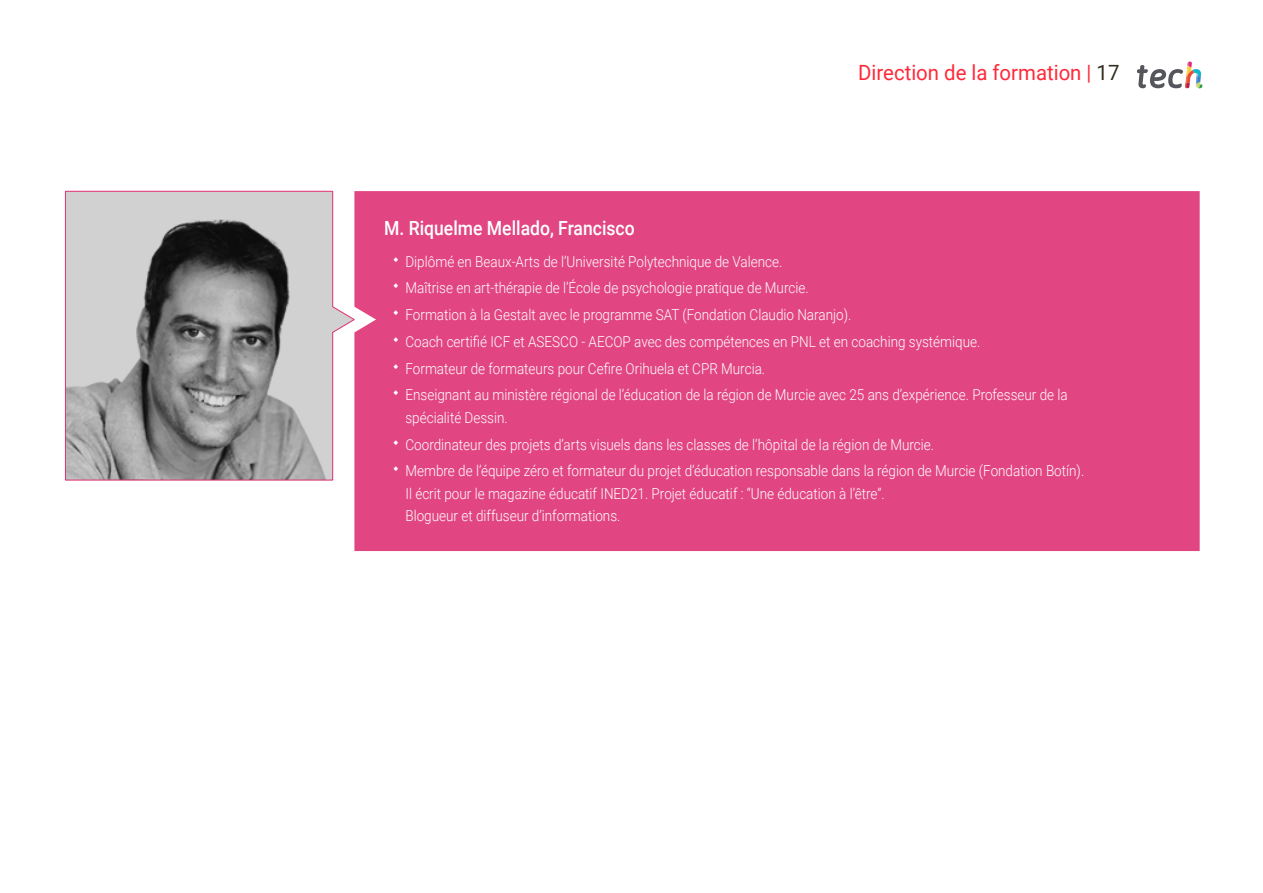
<style>
.page{position:relative;width:1263px;height:893px;background:#fff}
.page>*{position:absolute;margin:0;border:0;box-sizing:border-box;transform-origin:0 0}
.t1{font:21px "Roboto";color:#ff293a}
.t2{font:500 19.5px "Roboto";color:#fff;scale:.9 1}
.t3{font:300 15px/26.7px "Roboto";color:#fff;scale:.9 1}
.s1{color:#312e20}
</style>
<div class="page">
<svg style="left:1137px;top:62px;width:65px;height:27px"></svg>
<div style="left:354px;top:191px;width:846px;height:360px;background:#e24682"></div>
<svg style="left:65px;top:191px;width:290px;height:289px;background:#a6a0a2"></svg>
<svg style="left:394px;top:257px;width:4px;height:5px"></svg>
<svg style="left:394px;top:283px;width:4px;height:5px"></svg>
<svg style="left:394px;top:310px;width:4px;height:5px"></svg>
<svg style="left:394px;top:337px;width:4px;height:5px"></svg>
<svg style="left:394px;top:364px;width:4px;height:5px"></svg>
<svg style="left:394px;top:390px;width:4px;height:5px"></svg>
<svg style="left:394px;top:440px;width:4px;height:5px"></svg>
<svg style="left:394px;top:466px;width:4px;height:5px"></svg>
<h1 class="t1" style="left:858px;top:57px;width:263px">Direction de la formation | <span class="s1">17</span></h1>
<h2 class="t2" style="left:384px;top:215px;width:280px">M. Riquelme Mellado, Francisco</h2>
<p class="t3" style="left:405px;top:247px;width:737px">Diplômé en Beaux-Arts de l’Université Polytechnique de Valence.<br>Maîtrise en art-thérapie de l’École de psychologie pratique de Murcie.<br>Formation à la Gestalt avec le programme SAT (Fondation Claudio Naranjo).<br>Coach certifié ICF et ASESCO - AECOP avec des compétences en PNL et en coaching systémique.<br>Formateur de formateurs pour Cefire Orihuela et CPR Murcia.<br>Enseignant au ministère régional de l’éducation de la région de Murcie avec 25 ans d’expérience. Professeur de la</p>
<p class="t3" style="left:405px;top:403px;width:756px">spécialité Dessin.<br>Coordinateur des projets d’arts visuels dans les classes de l’hôpital de la région de Murcie.<br>Membre de l’équipe zéro et formateur du projet d’éducation responsable dans la région de Murcie (Fondation Botín).</p>
<p class="t3" style="left:405px;top:482px;width:534px;line-height:22.5px">Il écrit pour le magazine éducatif INED21. Projet éducatif : “Une éducation à l’être”.<br>Blogueur et diffuseur d’informations.</p>
</div>
